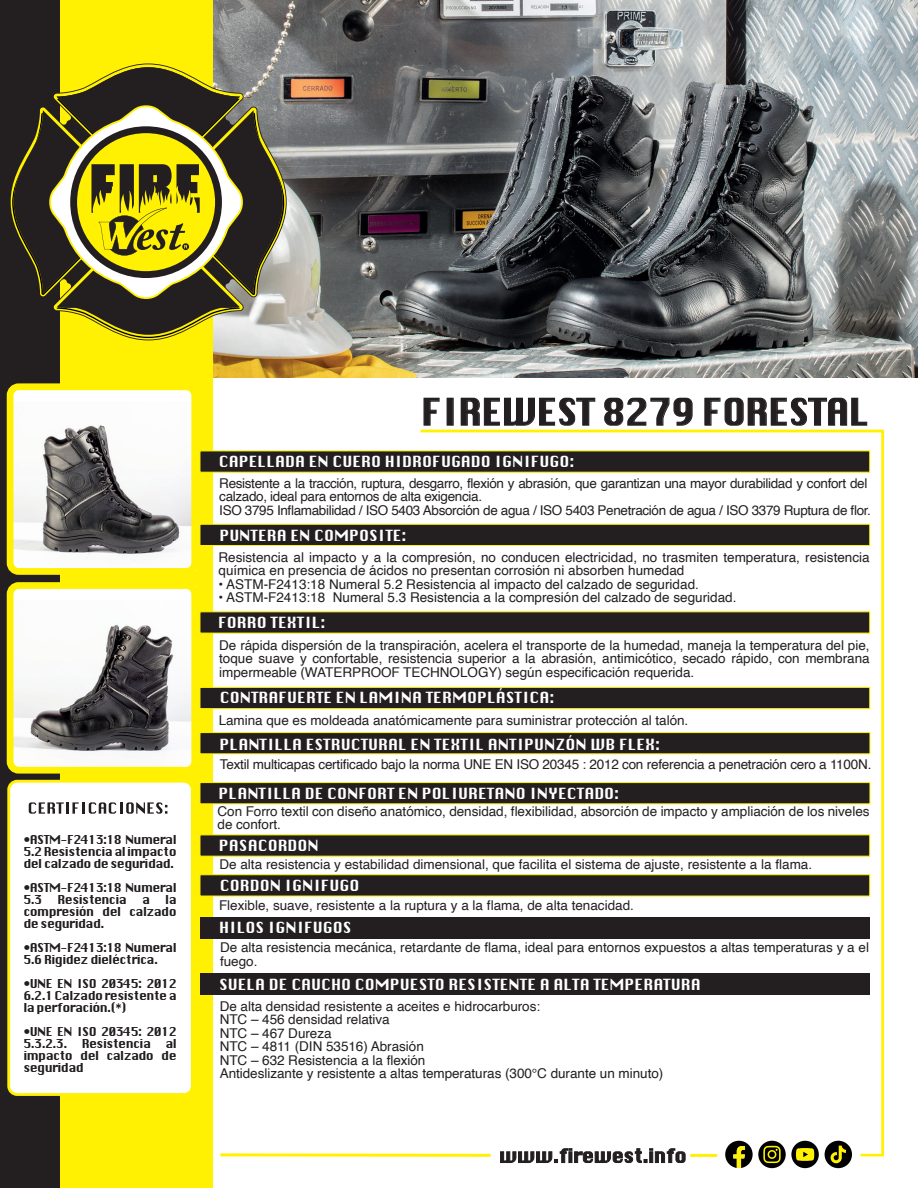
<style>
.page{position:relative;width:918px;height:1188px;background:#fff}
.page>*{position:absolute;margin:0;border:0;box-sizing:border-box;transform-origin:0 0}
.t1{font:36px "Krungthep";letter-spacing:-.025em;color:#231f20}
.t2{font:15px "Krungthep";color:#fff}
.t3{font:13.5px/13.5px "Helvetica";letter-spacing:-.005em;color:#231f20}
.t4{font:13.5px/13.5px "Helvetica";letter-spacing:-.025em;color:#231f20}
.t5{font:12px/12px "Krungthep";letter-spacing:-.05em;color:#231f20;text-align:justify}
</style>
<div class="page">
<img style="left:59px;top:0;width:858px;height:378px">
<div style="left:0;top:0;width:59px;height:1187px;background:#231f20"></div>
<div style="left:60px;top:0;width:153px;height:1188px;background:#fff101"></div>
<div style="left:9px;top:781px;width:183px;height:314px;background:#fff;border-radius:9px"></div>
<div style="left:7px;top:780px;width:187px;height:316px;border:3px solid #fff101;border-radius:9px"></div>
<svg style="left:11px;top:64px;width:275px;height:276px"></svg>
<svg style="left:246px;top:70px;width:38px;height:268px"></svg>
<svg style="left:12px;top:66px;width:234px;height:272px"></svg>
<div style="left:200px;top:451px;width:670px;height:22px;background:#231f20"></div>
<div style="left:200px;top:524px;width:670px;height:22px;background:#231f20;border:1px solid #fff101"></div>
<div style="left:200px;top:611px;width:670px;height:22px;background:#231f20"></div>
<svg style="left:424px;top:398px;width:15px;height:28px"></svg>
<svg style="left:461px;top:398px;width:134px;height:28px"></svg>
<svg style="left:604px;top:398px;width:88px;height:28px"></svg>
<svg style="left:705px;top:398px;width:162px;height:28px"></svg>
<svg style="left:418px;top:429px;width:467px;height:729px"></svg>
<svg style="left:29px;top:802px;width:138px;height:12px"></svg>
<hr style="left:861px;top:1154px;width:23px;height:3px;background:#fff101">
<div style="left:200px;top:687px;width:670px;height:22px;background:#231f20;border:1px solid #fff101"></div>
<div style="left:200px;top:732px;width:670px;height:22px;background:#231f20;border:1px solid #fff101"></div>
<div style="left:200px;top:782px;width:670px;height:22px;background:#231f20;border:1px solid #fff101"></div>
<div style="left:200px;top:835px;width:670px;height:22px;background:#231f20"></div>
<div style="left:200px;top:973px;width:670px;height:21px;background:#231f20"></div>
<div style="left:200px;top:874px;width:670px;height:22px;background:#231f20;border:1px solid #fff101"></div>
<div style="left:200px;top:917px;width:670px;height:21px;background:#231f20"></div>
<img style="left:15px;top:590px;width:175px;height:176px">
<img style="left:15px;top:391px;width:175px;height:176px">
<div style="left:7px;top:383px;width:191px;height:192px;border:7px solid #fff101;border-radius:9px"></div>
<div style="left:7px;top:582px;width:191px;height:192px;border:7px solid #fff101;border-radius:9px"></div>
<svg style="left:500px;top:1149px;width:185px;height:14px"></svg>
<hr style="left:690px;top:1154px;width:27px;height:3px;background:#fff101">
<svg style="left:725px;top:1141px;width:28px;height:27px"></svg>
<div style="left:758px;top:1141px;width:28px;height:27px;background:#000001;border-radius:50%"></div>
<svg style="left:763px;top:1146px;width:18px;height:17px"></svg>
<div style="left:791px;top:1141px;width:28px;height:27px;background:#000001;border-radius:50%"></div>
<svg style="left:796px;top:1148px;width:18px;height:13px"></svg>
<div style="left:825px;top:1141px;width:27px;height:27px;background:#000001;border-radius:50%"></div>
<svg style="left:831px;top:1146px;width:15px;height:17px"></svg>
<svg style="left:220px;top:1153px;width:271px;height:4px"></svg>
<p class="t5" style="left:23px;top:834px;width:155px">•ASTM-F2413:18 Numeral 5.2 Resistencia al impacto del calzado de seguridad.</p>
<p class="t5" style="left:23px;top:882px;width:155px">•ASTM-F2413:18 Numeral<br>5.3</p>
<p class="t5" style="left:23px;top:894px;width:155px;text-indent:142px">la compresión del calzado de seguridad.</p>
<p class="t5" style="left:23px;top:942px;width:155px">•ASTM-F2413:18 Numeral<br>5.6 Rigidez dieléctrica.</p>
<p class="t5" style="left:23px;top:978px;width:155px">•UNE EN ISO 20345: 2012<br>6.2.1 Calzado resistente a la perforación.(*)</p>
<p class="t5" style="left:23px;top:1026px;width:155px">•UNE EN ISO 20345: 2012<br>5.3.2.3. Resistencia al impacto del calzado de seguridad</p>
<p class="t5" style="left:58px;top:894px;width:71px">Resistencia</p>
<p class="t5" style="left:142px;top:894px;width:9px">a</p>
<h1 class="t1" style="left:421px;top:392px;width:450px">FIREWEST 8279 FORESTAL</h1>
<p class="t2" style="left:219px;top:453px;width:357px">CAPELLADA EN CUERO HIDROFUGADO IGNIFUGO:</p>
<p class="t4" style="left:219px;top:477px;width:653px">Resistente a la tracción, ruptura, desgarro, flexión y abrasión, que garantizan una mayor durabilidad y confort del calzado, ideal para entornos de alta exigencia.<br>ISO 3795 Inflamabilidad / ISO 5403 Absorción de agua / ISO 5403 Penetración de agua / ISO 3379 Ruptura de flor.</p>
<p class="t2" style="left:219px;top:527px;width:189px">PUNTERA EN COMPOSITE:</p>
<p class="t3" style="left:219px;top:551px;width:653px">Resistencia al impacto y a la compresión, no conducen electricidad, no trasmiten temperatura, resistencia química en presencia de ácidos no presentan corrosión ni absorben humedad</p>
<p class="t3" style="left:219px;top:578px;width:482px">• ASTM-F2413:18 Numeral 5.2 Resistencia al impacto del calzado de seguridad.</p>
<p class="t3" style="left:219px;top:591px;width:519px">• ASTM-F2413:18 Numeral 5.3 Resistencia a la compresión del calzado de seguridad.</p>
<p class="t2" style="left:218px;top:614px;width:109px">FORRO TEXTIL:</p>
<p class="t3" style="left:219px;top:639px;width:652px;text-align:justify">De rápida dispersión de la transpiración, acelera el transporte de la humedad, maneja la temperatura del pie, toque suave y confortable, resistencia superior a la abrasión, antimicótico, secado rápido, con membrana impermeable (WATERPROOF TECHNOLOGY) según especificación requerida.</p>
<p class="t2" style="left:220px;top:689px;width:336px">CONTRAFUERTE EN LAMINA TERMOPLÁSTICA:</p>
<p class="t2" style="left:220px;top:736px;width:442px">PLANTILLA ESTRUCTURAL EN TEXTIL ANTIPUNZÓN WB FLEX:</p>
<p class="t2" style="left:219px;top:785px;width:402px">PLANTILLA DE CONFORT EN POLIURETANO INYECTADO:</p>
<p class="t3" style="left:219px;top:713px;width:471px">Lamina que es moldeada anatómicamente para suministrar protección al talón.</p>
<p class="t3" style="left:220px;top:758px;width:653px">Textil multicapas certificado bajo la norma UNE EN ISO 20345 : 2012 con referencia a penetración cero a 1100N.</p>
<p class="t3" style="left:218px;top:805px;width:654px">Con Forro textil con diseño anatómico, densidad, flexibilidad, absorción de impacto y ampliación de los niveles de confort.</p>
<p class="t3" style="left:219px;top:858px;width:594px">De alta resistencia y estabilidad dimensional, que facilita el sistema de ajuste, resistente a la flama.</p>
<p class="t2" style="left:219px;top:837px;width:101px">PASACORDON</p>
<p class="t2" style="left:220px;top:877px;width:141px">CORDON IGNIFUGO</p>
<p class="t3" style="left:219px;top:899px;width:416px">Flexible, suave, resistente a la ruptura y a la flama, de alta tenacidad.</p>
<p class="t2" style="left:219px;top:919px;width:134px">HILOS IGNIFUGOS</p>
<p class="t3" style="left:220px;top:941px;width:651px">De alta resistencia mecánica, retardante de flama, ideal para entornos expuestos a altas temperaturas y a el fuego.</p>
<p class="t2" style="left:219px;top:976px;width:483px">SUELA DE CAUCHO COMPUESTO RESISTENTE A ALTA TEMPERATURA</p>
<p class="t3" style="left:220px;top:1000px;width:445px">De alta densidad resistente a aceites e hidrocarburos:<br>NTC – 456 densidad relativa<br>NTC – 467 Dureza<br>NTC – 4811 (DIN 53516) Abrasión<br>NTC – 632 Resistencia a la flexión<br>Antideslizante y resistente a altas temperaturas (300°C durante un minuto)</p>
</div>
